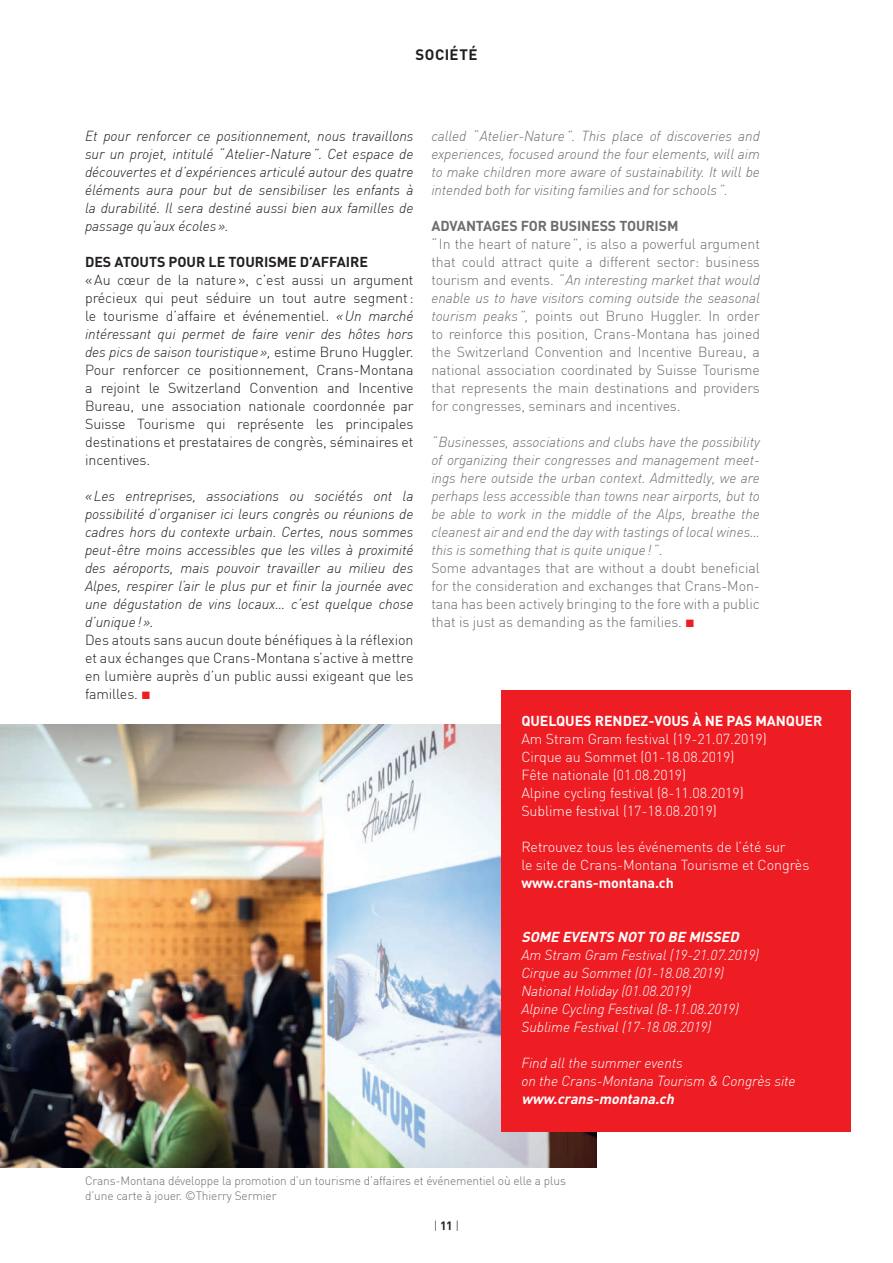
<style>
.page{position:relative;width:893px;height:1263px;background:#fff}
.page>*{position:absolute;margin:0;border:0;box-sizing:border-box;transform-origin:0 0}
.t1{font:700 15px "DIN";letter-spacing:.03em;color:#231f20}
.t2{font:italic 300 14.25px/18px "DIN";letter-spacing:-.005em;color:#6c6d70;text-align:justify}
.t3{font:italic 300 14.25px/18px "DIN";letter-spacing:-.005em;color:#231f20;text-align:justify}
.t4{font:300 14.25px/18px "DIN";letter-spacing:-.005em;color:#231f20;text-align:justify}
.t5{font:300 14.25px/18px "DIN";letter-spacing:-.005em;color:#6c6d70;text-align:justify}
.t6{font:300 14.25px/18px "DIN";letter-spacing:-.005em;color:#fff}
.t7{font:italic 300 14.25px/18px "DIN";letter-spacing:-.005em;color:#fff}
.t8{font:700 14.25px "DIN";letter-spacing:-.005em;color:#fff}
.t9{font:italic 700 14.25px "DIN";color:#fff}
.t10{font:700 14.25px "DIN";letter-spacing:-.005em;color:#231f20}
.t11{font:700 14.25px "DIN";letter-spacing:-.005em;color:#6c6d70}
.t12{font:300 12px/15px "DIN";letter-spacing:-.01em;color:#6c6d70}
.t13{font:300 12px "DIN";color:#231f20}
.s1{font-style:italic}
.s2{font-family:"Chronicle Text G1";font-weight:400;font-size:12px;color:#ee1d23}
.s3{font-style:normal}
.s4{font-family:"Chronicle Text G1";font-weight:400;font-style:normal;font-size:12px;color:#ee1d23}
.s5{font-weight:700}
</style>
<div class="page">
<img style="left:0;top:724px;width:596px;height:443px">
<div style="left:501px;top:690px;width:349px;height:441px;background:#ee1d23"></div>
<p class="t1" style="left:416px;top:45px;width:63px">SOCIÉTÉ</p>
<p class="t3" style="left:85px;top:127px;width:330px">Et pour renforcer ce positionnement, nous travaillons sur un projet, intitulé “Atelier-Nature”. Cet espace de découvertes et d’expériences articulé autour des quatre éléments aura pour but de sensibiliser les enfants à la durabilité. Il sera destiné aussi bien aux familles de passage qu’aux écoles».</p>
<p class="t10" style="left:85px;top:253px;width:284px">DES ATOUTS POUR LE TOURISME D’AFFAIRE</p>
<p class="t4" style="left:85px;top:271px;width:330px">«Au cœur de la nature», c’est aussi un argument précieux qui peut séduire un tout autre segment: le tourisme d’affaire et événementiel. <span class="s1">«Un marché intéressant qui permet de faire venir des hôtes hors des pics de saison touristique»,</span> estime Bruno Huggler.<br>Pour renforcer ce positionnement, Crans-Montana a rejoint le Switzerland Convention and Incentive Bureau, une association nationale coordonnée par Suisse Tourisme qui représente les principales destinations et prestataires de congrès, séminaires et incentives.</p>
<p class="t3" style="left:85px;top:487px;width:330px">«Les entreprises, associations ou sociétés ont la possibilité d’organiser ici leurs congrès ou réunions de cadres hors du contexte urbain. Certes, nous sommes peut-être moins accessibles que les villes à proximité des aéroports, mais pouvoir travailler au milieu des Alpes, respirer l’air le plus pur et finir la journée avec une dégustation de vins locaux… c’est quelque chose d’unique!».</p>
<p class="t4" style="left:85px;top:631px;width:330px">Des atouts sans aucun doute bénéfiques à la réflexion et aux échanges que Crans-Montana s’active à mettre en lumière auprès d’un public aussi exigeant que les familles. <span class="s2">•</span></p>
<p class="t2" style="left:431px;top:127px;width:330px">called “Atelier-Nature”. This place of discoveries and experiences, focused around the four elements, will aim to make children more aware of sustainability. It will be intended both for visiting families and for schools”.</p>
<p class="t11" style="left:431px;top:217px;width:249px">ADVANTAGES FOR BUSINESS TOURISM</p>
<p class="t5" style="left:431px;top:235px;width:330px">“ In the heart of nature”, is also a powerful argument that could attract quite a different sector: business tourism and events. <span class="s1">“An interesting market that would enable us to have visitors coming outside the seasonal tourism peaks”,</span> points out Bruno Huggler. In order to reinforce this position, Crans-Montana has joined the Switzerland Convention and Incentive Bureau, a national association coordinated by Suisse Tourisme that represents the main destinations and providers for congresses, seminars and incentives.</p>
<p class="t2" style="left:431px;top:433px;width:330px;text-align:left">“Businesses, associations and clubs have the possibility of organizing their congresses and management meet&shy;ings here outside the urban context. Admittedly, we are perhaps less accessible than towns near airports, but to be able to work in the middle of the Alps, breathe the cleanest air and end the day with tastings of local wines… this is something that is quite unique!”<span class="s3">.<br>Some advantages that are without a doubt beneficial for the consideration and exchanges that Crans-Mon&shy;tana has been actively bringing to the fore with a public that is just as demanding as the families.</span> <span class="s4">•</span></p>
<p class="t8" style="left:521px;top:712px;width:303px">QUELQUES RENDEZ-VOUS À NE PAS MANQUER</p>
<p class="t6" style="left:521px;top:730px;width:247px">Am Stram Gram festival (19-21.07.2019)<br>Cirque au Sommet (01-18.08.2019)<br>Fête nationale (01.08.2019)<br>Alpine cycling festival (8-11.08.2019)<br>Sublime festival (17-18.08.2019)</p>
<p class="t6" style="left:521px;top:838px;width:290px">Retrouvez tous les événements de l’été sur<br>le site de Crans-Montana Tourisme et Congrès</p>
<p class="t8" style="left:521px;top:874px;width:154px">www.crans-montana.ch</p>
<p class="t9" style="left:521px;top:928px;width:223px">SOME EVENTS NOT TO BE MISSED</p>
<p class="t7" style="left:521px;top:946px;width:239px">Am Stram Gram Festival (19-21.07.2019)<br>Cirque au Sommet (01-18.08.2019)<br>National Holiday (01.08.2019)<br>Alpine Cycling Festival (8-11.08.2019)<br>Sublime Festival (17-18.08.2019)</p>
<p class="t7" style="left:521px;top:1054px;width:276px">Find all the summer events<br>on the Crans-Montana Tourism &amp; Congrès site</p>
<p class="t9" style="left:521px;top:1090px;width:158px">www.crans-montana.ch</p>
<p class="t12" style="left:85px;top:1173px;width:482px">Crans-Montana développe la promotion d’un tourisme d’affaires et événementiel où elle a plus d’une carte à jouer. ©Thierry Sermier</p>
<p class="t13" style="left:434px;top:1218px;width:27px">| <span class="s5">11</span> |</p>
</div>
